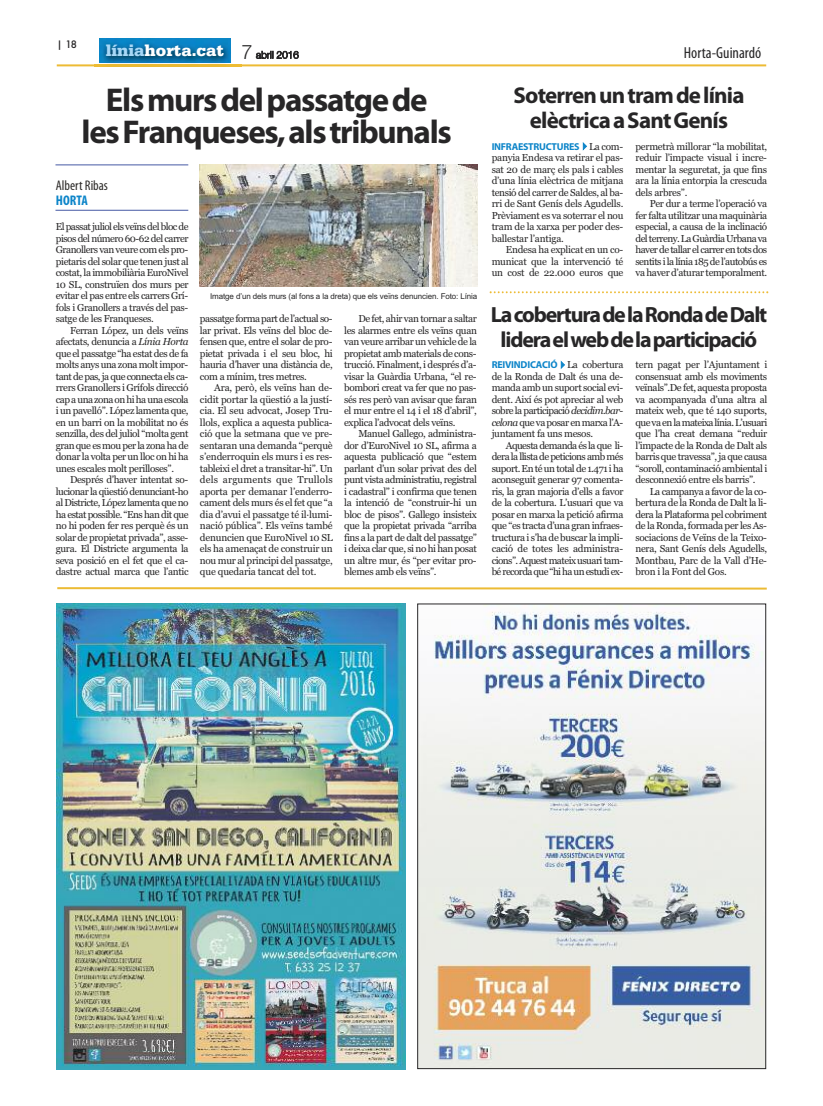
<style>
.page{position:relative;width:823px;height:1106px;background:#fff}
.page>*{position:absolute;margin:0;border:0;box-sizing:border-box;transform-origin:0 0}
.t1{font:700 33px/32px "Myriad Pro";letter-spacing:-.04em;color:#272627;text-align:center}
.t2{font:700 23px/25px "Myriad Pro";letter-spacing:-.035em;color:#272627;text-align:center}
.t3{font:700 22px/25px "Myriad Pro";letter-spacing:-.055em;color:#272627;text-align:center}
.t4{font:900 17px "Serifa";color:#fff}
.t5{font:condensed 16px "Myriad Pro";color:#272627}
.t6{font:condensed 14px "Myriad Pro";color:#2d2b29}
.t7{font:700 condensed 14px "Myriad Pro";letter-spacing:.005em;color:#0d85c9}
.t8{font:10px/11.5px "Georgia";letter-spacing:-.035em;color:#272627;text-align:justify}
.t9{font:700 10px "Myriad Pro";letter-spacing:-.025em;color:#0d85c9}
.t10{font:500 10px "Futura";color:#272627}
.t11{font:8px "Arial";letter-spacing:-.015em;color:#272627}
.s1{color:#a7d8f7}
.s2{font-family:"Helvetica Neue";font-weight:300;font-size:20px;color:#272627}
.s3{font-family:"Georgia";font-weight:400;color:#272627}
.s4{font-style:italic}
</style>
<div class="page">
<hr style="left:57px;top:64px;width:708px;height:2px;background:#edbb34">
<img style="left:95px;top:62px;width:146px;height:5px">
<img style="left:99px;top:38px;width:132px;height:24px">
<svg style="left:57px;top:587px;width:710px;height:3px;background:#f1d177"></svg>
<img style="left:57px;top:603px;width:348px;height:466px">
<img style="left:419px;top:605px;width:344px;height:462px">
<svg style="left:489px;top:291px;width:278px;height:2px"></svg>
<img style="left:199px;top:164px;width:278px;height:122px">
<hr style="left:55px;top:210px;width:133px;height:1px;background:#4659a4">
<hr style="left:55px;top:164px;width:133px;height:1px;background:#4659a4">
<p class="t10" style="left:57px;top:39px;width:22px">| 18</p>
<h3 class="t4" style="left:106px;top:45px;width:194px"><span class="s1">línia</span>horta.cat <span class="s2">7</span> <sub>abril</sub> <sub>2016</sub></h3>
<h3 class="t5" style="left:683px;top:47px;width:79px">Horta-Guinardó</h3>
<h2 class="t2" style="left:513px;top:85px;width:232px">Soterrenuntramdelínia elèctricaaSantGenís</h2>
<p class="t9" style="left:491px;top:142px;width:133px">INFRAESTRUCTURES✔<span class="s3">La com-</span></p>
<p class="t8" style="left:491px;top:152px;width:133px">panyia Endesa va retirar el pas&shy;sat 20 de març els pals i cables d’una línia elèctrica de mitjana tensió del carrer de Saldes, al ba&shy;rri de Sant Genís dels Agudells.<br>Prèviament es va soterrar el nou tram de la xarxa per poder des&shy;ballestar l’antiga.</p>
<p class="t8" style="left:491px;top:244px;width:133px;text-indent:14px">Endesa ha explicat en un co&shy;municat que la intervenció té un cost de 22.000 euros que</p>
<h1 class="t1" style="left:82px;top:87px;width:371px">Elsmursdelpassatgede lesFranqueses,alstribunals</h1>
<h3 class="t6" style="left:56px;top:180px;width:54px">Albert Ribas</h3>
<h3 class="t7" style="left:56px;top:195px;width:34px">HORTA</h3>
<p class="t8" style="left:635px;top:140px;width:133px">permetrà millorar “la mobilitat, reduir l’impacte visual i incre&shy;mentar la seguretat, ja que fins ara la línia entorpia la crescuda dels arbres”.</p>
<p class="t8" style="left:635px;top:198px;width:133px;text-indent:14px">Per dur a terme l’operació va fer falta utilitzar una maquinària especial, a causa de la inclinació del terreny. La Guàrdia Urbana va haver de tallar el carrer en tots dos sentits i la línia 185 de l’autobús es va haver d’aturar temporalment.</p>
<h3 class="t3" style="left:490px;top:304px;width:278px">LacoberturadelaRondadeDalt lideraelwebdelaparticipació</h3>
<p class="t9" style="left:491px;top:361px;width:133px">REIVINDICACIÓ✔<span class="s3">La cobertura</span></p>
<p class="t8" style="left:491px;top:370px;width:133px">de la Ronda de Dalt és una de&shy;manda amb un suport social evi&shy;dent. Així és pot apreciar al web sobre la participació <span class="s4">decidim.bar&shy;celona</span> que va posar en marxa l’A&shy;juntament fa uns mesos.</p>
<p class="t8" style="left:491px;top:439px;width:133px;text-indent:14px">Aquesta demanda és la que li&shy;dera la llista de peticions amb més suport. En té un total de 1.471 i ha aconseguit generar 97 comenta&shy;ris, la gran majoria d’ells a favor de la cobertura. L’usuari que va posar en marxa la petició afirma que “es tracta d’una gran infraes&shy;tructura i s’ha de buscar la impli&shy;cació de totes les administra&shy;cions”. Aquest mateix usuari tam&shy;bé recorda que “hi ha un estudi ex-</p>
<p class="t8" style="left:56px;top:221px;width:134px">El passat juliol els veïns del bloc de pisos del número 60-62 del carrer Granollers van veure com els pro&shy;pietaris del solar que tenen just al costat, la immobiliària EuroNivel 10 SL, construïen dos murs per evitar el pas entre els carrers Grí&shy;fols i Granollers a través del pas&shy;satge de les Franqueses.</p>
<p class="t8" style="left:56px;top:324px;width:134px;text-indent:14px">Ferran López, un dels veïns afectats, denuncia a <span class="s4">Línia Horta </span>que el passatge “ha estat des de fa molts anys una zona molt impor&shy;tant de pas, ja que connecta els ca&shy;rrers Granollers i Grífols direcció cap a una zona on hi ha una escola i un pavelló”. López lamenta que, en un barri on la mobilitat no és senzilla, des del juliol “molta gent gran que es mou per la zona ha de donar la volta per un lloc on hi ha unes escales molt perilloses”.</p>
<p class="t8" style="left:56px;top:474px;width:134px;text-indent:14px">Després d’haver intentat so&shy;lucionar la qüestió denunciant-ho al Districte, López lamenta que no ha estat possible. “Ens han dit que no hi poden fer res perquè és un solar de propietat privada”, asse&shy;gura. El Districte argumenta la seva posició en el fet que el ca&shy;dastre actual marca que l’antic</p>
<p class="t11" style="left:210px;top:292px;width:268px">Imatge d’un dels murs (al fons a la dreta) que els veïns denuncien. Foto: Línia</p>
<p class="t8" style="left:200px;top:313px;width:134px">passatge forma part de l’actual so&shy;lar privat. Els veïns del bloc de&shy;fensen que, entre el solar de pro&shy;pietat privada i el seu bloc, hi hauria d’haver una distància de, com a mínim, tres metres.</p>
<p class="t8" style="left:200px;top:382px;width:134px;text-indent:14px">Ara, però, els veïns han de&shy;cidit portar la qüestió a la justí&shy;cia. El seu advocat, Josep Tru&shy;llols, explica a aquesta publica&shy;ció que la setmana que ve pre&shy;sentaran una demanda “perquè s’enderroquin els murs i es res&shy;tableixi el dret a transitar-hi”. Un dels arguments que Trullols aporta per demanar l’enderro&shy;cament dels murs és el fet que “a dia d’avui el passatge té il·lumi&shy;nació pública”. Els veïns també denuncien que EuroNivel 10 SL els ha amenaçat de construir un nou mur al principi del passatge, que quedaria tancat del tot.</p>
<p class="t8" style="left:344px;top:313px;width:134px;text-indent:14px">De fet, ahir van tornar a saltar les alarmes entre els veïns quan van veure arribar un vehicle de la propietat amb materials de cons&shy;trucció. Finalment, i després d’a&shy;visar la Guàrdia Urbana, “el re&shy;bombori creat va fer que no pas&shy;sés res però van avisar que faran el mur entre el 14 i el 18 d’abril”, explica l’advocat dels veïns.</p>
<p class="t8" style="left:344px;top:428px;width:134px;text-indent:14px">Manuel Gallego, administra&shy;dor d’EuroNivel 10 SL, afirma a aquesta publicació que “estem parlant d’un solar privat des del punt vista administratiu, registral i cadastral” i confirma que tenen la intenció de “construir-hi un bloc de pisos”. Gallego insisteix que la propietat privada “arriba fins a la part de dalt del passatge” i deixa clar que, si no hi han posat un altre mur, és “per evitar pro&shy;blemes amb els veïns”.</p>
<p class="t8" style="left:635px;top:359px;width:133px">tern pagat per l’Ajuntament i consensuat amb els moviments veïnals”.De fet, aquesta proposta va acompanyada d’una altra al mateix web, que té 140 suports, que va en la mateixa línia. L’usuari que l’ha creat demana “reduir l’impacte de la Ronda de Dalt als barris que travessa”, ja que causa “soroll, contaminació ambiental i desconnexió entre els barris”.</p>
<p class="t8" style="left:635px;top:485px;width:133px;text-indent:14px">La campanya a favor de la co&shy;bertura de la Ronda de Dalt la li&shy;dera la Plataforma pel cobriment de la Ronda, formada per les As&shy;sociacions de Veïns de la Teixo&shy;nera, Sant Genís dels Agudells, Montbau, Parc de la Vall d’He&shy;bron i la Font del Gos.</p>
</div>
